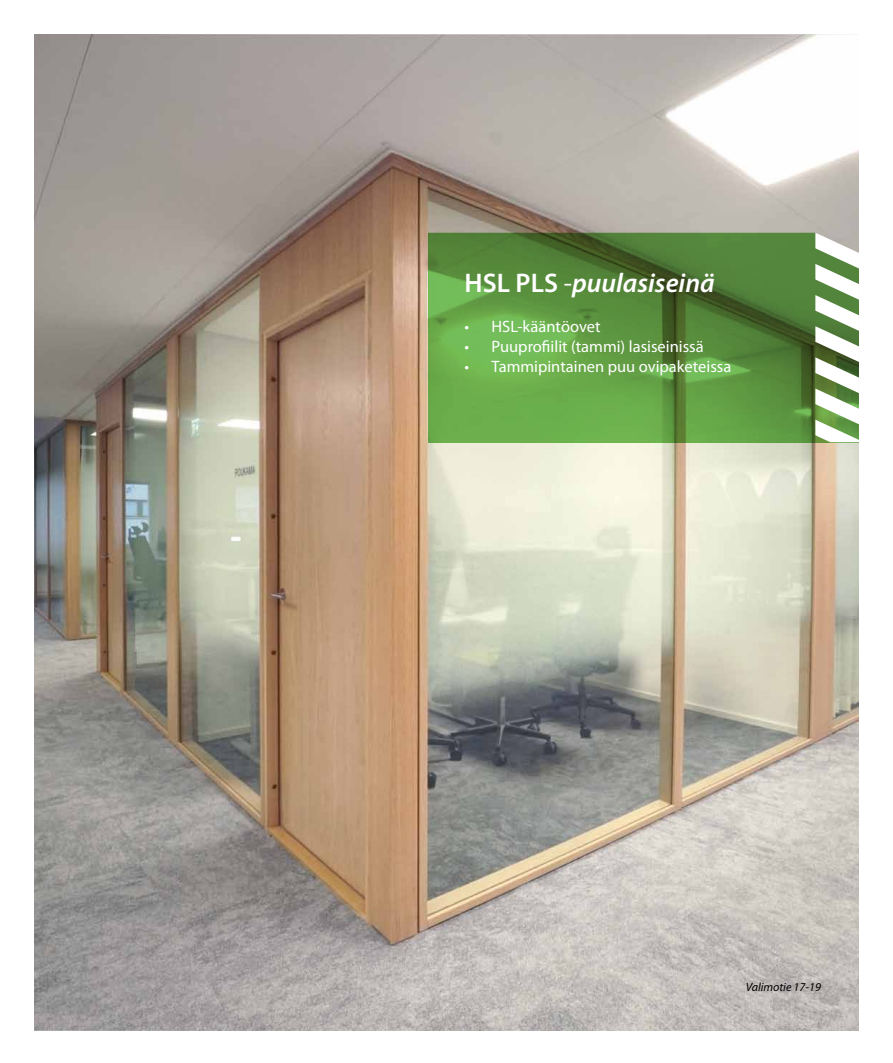
<style>
.page{position:relative;width:893px;height:1063px;background:#fff}
.page>*{position:absolute;margin:0;border:0;box-sizing:border-box;transform-origin:0 0}
.t1{font:italic 600 27px "Myriad Pro";color:#fff}
.t2{font:16.5px "Myriad Pro";color:#fff}
.t3{font:italic 12px "Myriad Pro";color:#000}
.s1{font-style:normal}
.s2{font-weight:400;font-style:normal}
</style>
<div class="page">
<img style="left:34px;top:34px;width:825px;height:996px">
<svg style="left:429px;top:233px;width:386px;height:209px;background:#5c9340"></svg>
<svg style="left:815px;top:233px;width:44px;height:209px"></svg>
<h1 class="t1" style="left:465px;top:266px;width:252px"><span class="s1">HSL PLS</span> <span class="s2">-</span>puulasiseinä</h1>
<p class="t2" style="left:465px;top:316px;width:137px">• HSL-kääntöovet</p>
<p class="t2" style="left:465px;top:336px;width:241px">• Puuprofiilit (tammi) lasiseinissä</p>
<p class="t2" style="left:465px;top:356px;width:268px">• Tammipintainen puu ovipaketeissa</p>
<p class="t3" style="left:746px;top:979px;width:77px">Valimotie 17-19</p>
</div>
